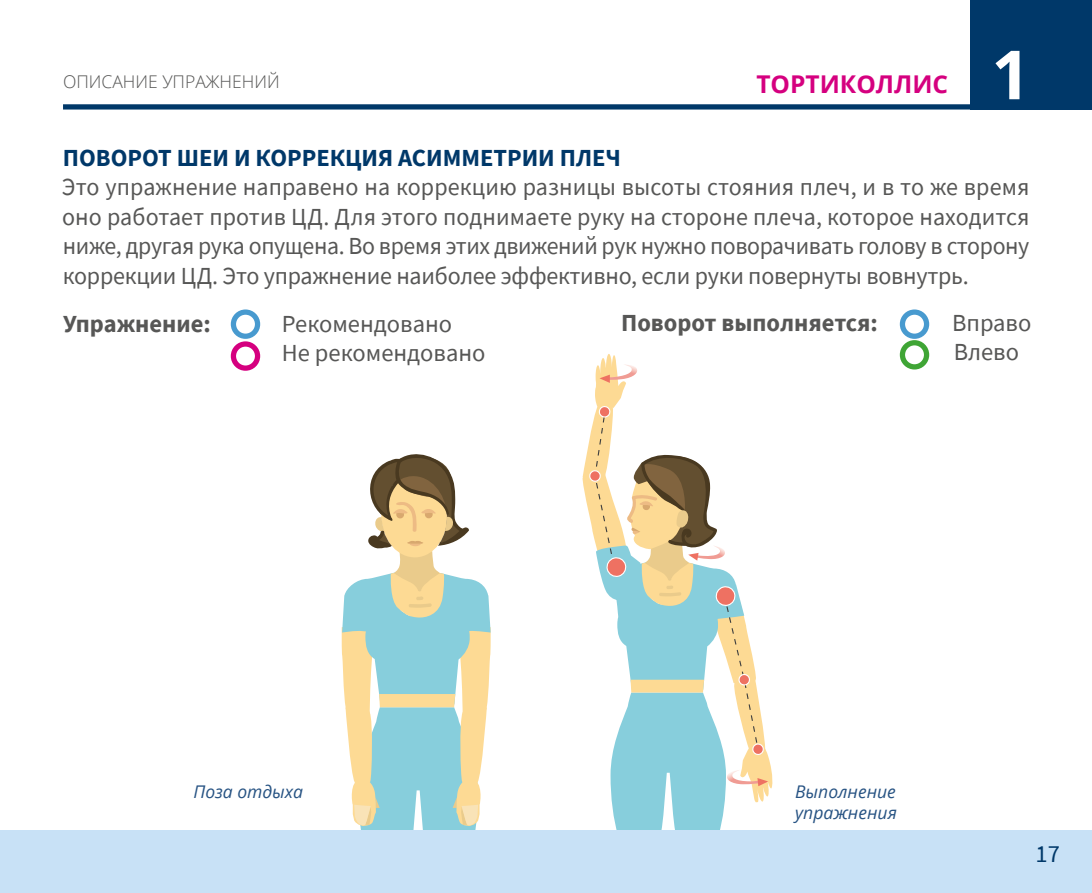
<style>
.page{position:relative;width:1092px;height:893px;background:#fff}
.page>*{position:absolute;margin:0;border:0;box-sizing:border-box;transform-origin:0 0}
.t1{font:700 67.73px "Open Sans";color:#fff}
.t2{font:24.5px/29.4px "Source Sans Pro";letter-spacing:-.01em;color:#575756}
.t3{font:700 24.5px "Source Sans Pro";color:#003869}
.t4{font:700 24.5px "Source Sans Pro";color:#575756}
.t5{font:700 24.5px "Open Sans";color:#d5007f}
.t6{font:24.5px "Source Sans Pro";color:#003869}
.t7{font:italic 17.5px/21px "Open Sans";color:#275383}
.t8{font:300 17.5px "Open Sans";color:#575756}
</style>
<div class="page">
<div style="left:970px;top:0;width:121px;height:110px;background:#003869"></div>
<div style="left:63px;top:104px;width:1028px;height:6px;background:#003869"></div>
<div style="left:899px;top:309px;width:30px;height:30px;border:5px solid #489acf;border-radius:50%"></div>
<div style="left:899px;top:340px;width:30px;height:29px;border:5px solid #3fa535;border-radius:50%"></div>
<div style="left:231px;top:309px;width:29px;height:30px;border:5px solid #489acf;border-radius:50%"></div>
<div style="left:231px;top:341px;width:29px;height:30px;border:5px solid #d5007f;border-radius:50%"></div>
<svg style="left:341px;top:454px;width:150px;height:375px"></svg>
<svg style="left:582px;top:354px;width:191px;height:475px"></svg>
<div style="left:0;top:830px;width:1091px;height:63px;background:#c8e1f6"></div>
<p class="t8" style="left:63px;top:70px;width:218px">ОПИСАНИЕ УПРАЖНЕНИЙ</p>
<p class="t5" style="left:756px;top:67px;width:193px">ТОРТИКОЛЛИС</p>
<h1 class="t1" style="left:991px;top:27px;width:40px">1</h1>
<p class="t3" style="left:63px;top:141px;width:381px">Поворот шеи и коррекция асимм</p>
<p class="t3" style="left:480px;top:141px;width:142px">етрии плеч</p>
<p class="t2" style="left:62px;top:172px;width:968px;text-align:justify">Это упражнение направено на коррекцию разницы высоты стояния плеч, и в то же время оно работает против ЦД. Для этого поднимаете руку на стороне плеча, которое находится ниже, другая рука опущена. Во время этих движений рук нужно поворачивать голову в сторону коррекции ЦД. Это упражнение наиболее эффективно, если руки повернуты вовнутрь.</p>
<p class="t4" style="left:63px;top:307px;width:149px">Упражнение:</p>
<p class="t2" style="left:282px;top:309px;width:205px">Рекомендовано<br>Не рекомендовано</p>
<p class="t4" style="left:621px;top:306px;width:258px">Поворот выполняется:</p>
<p class="t2" style="left:951px;top:308px;width:81px">Вправо<br>Влево</p>
<p class="t7" style="left:193px;top:781px;width:111px">Поза отдыха</p>
<p class="t7" style="left:795px;top:781px;width:103px">Выполнение упражнения</p>
<p class="t6" style="left:1035px;top:838px;width:26px">17</p>
</div>
